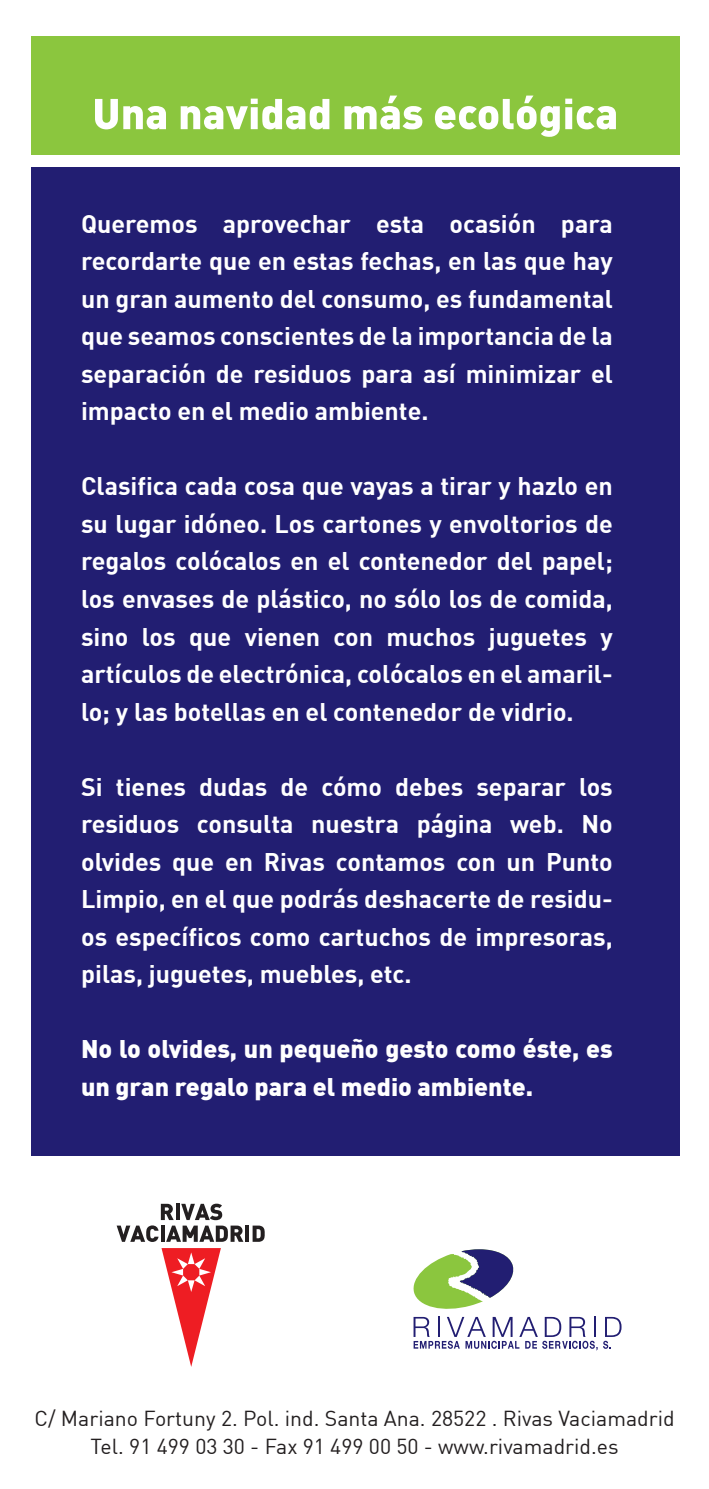
<style>
.page{position:relative;width:709px;height:1489px;background:#fff}
.page>*{position:absolute;margin:0;border:0;box-sizing:border-box;transform-origin:0 0}
.t1{font:700 25px/37.5px "DIN";color:#fff;text-align:justify}
.t2{font:900 25px/37.5px "DIN";color:#fff}
.t3{font:21.25px/27.5px "DIN";color:#231f20;text-align:center}
</style>
<div class="page">
<div style="left:31px;top:167px;width:649px;height:988px;background:#221e72"></div>
<div style="left:31px;top:36px;width:649px;height:119px;background:#8bc63e"></div>
<svg style="left:95px;top:99px;width:71px;height:30px"></svg>
<svg style="left:181px;top:99px;width:148px;height:30px"></svg>
<svg style="left:344px;top:96px;width:78px;height:33px"></svg>
<svg style="left:435px;top:96px;width:181px;height:41px"></svg>
<svg style="left:603px;top:1316px;width:18px;height:32px"></svg>
<svg style="left:413px;top:1249px;width:184px;height:101px"></svg>
<svg style="left:117px;top:1203px;width:126px;height:38px"></svg>
<hr style="left:245px;top:1225px;width:4px;height:16px;background:#231f20">
<svg style="left:252px;top:1225px;width:13px;height:16px"></svg>
<svg style="left:161px;top:1248px;width:60px;height:118px"></svg>
<p class="t1" style="left:81px;top:204px;width:533px">Queremos aprovechar esta ocasión para recordarte que en estas fechas, en las que hay un gran aumento del consumo, es fundamental que seamos conscientes de la importancia de la separación de residuos para así minimizar el impacto en el medio ambiente.</p>
<p class="t1" style="left:81px;top:466px;width:533px">Clasifica cada cosa que vayas a tirar y hazlo en su lugar idóneo. Los cartones y envoltorios de regalos colócalos en el contenedor del papel; los envases de plástico, no sólo los de comida, sino los que vienen con muchos juguetes y artículos de electrónica, colócalos en el amaril&shy;lo; y las botellas en el contenedor de vidrio.</p>
<p class="t1" style="left:81px;top:766px;width:533px">Si tienes dudas de cómo debes separar los residuos consulta nuestra página web. No olvides que en Rivas contamos con un Punto Limpio, en el que podrás deshacerte de residu&shy;os específicos como cartuchos de impresoras, pilas, juguetes, muebles, etc.</p>
<p class="t2" style="left:81px;top:1029px;width:533px">No lo olvides, un pequeño gesto como éste, es un gran regalo para el medio ambiente.</p>
<p class="t3" style="left:35px;top:1404px;width:641px">C/ Mariano Fortuny 2. Pol. ind. Santa Ana. 28522 . Rivas Vaciamadrid<br>Tel. 91 499 03 30 - Fax 91 499 00 50 - www.rivamadrid.es</p>
</div>
